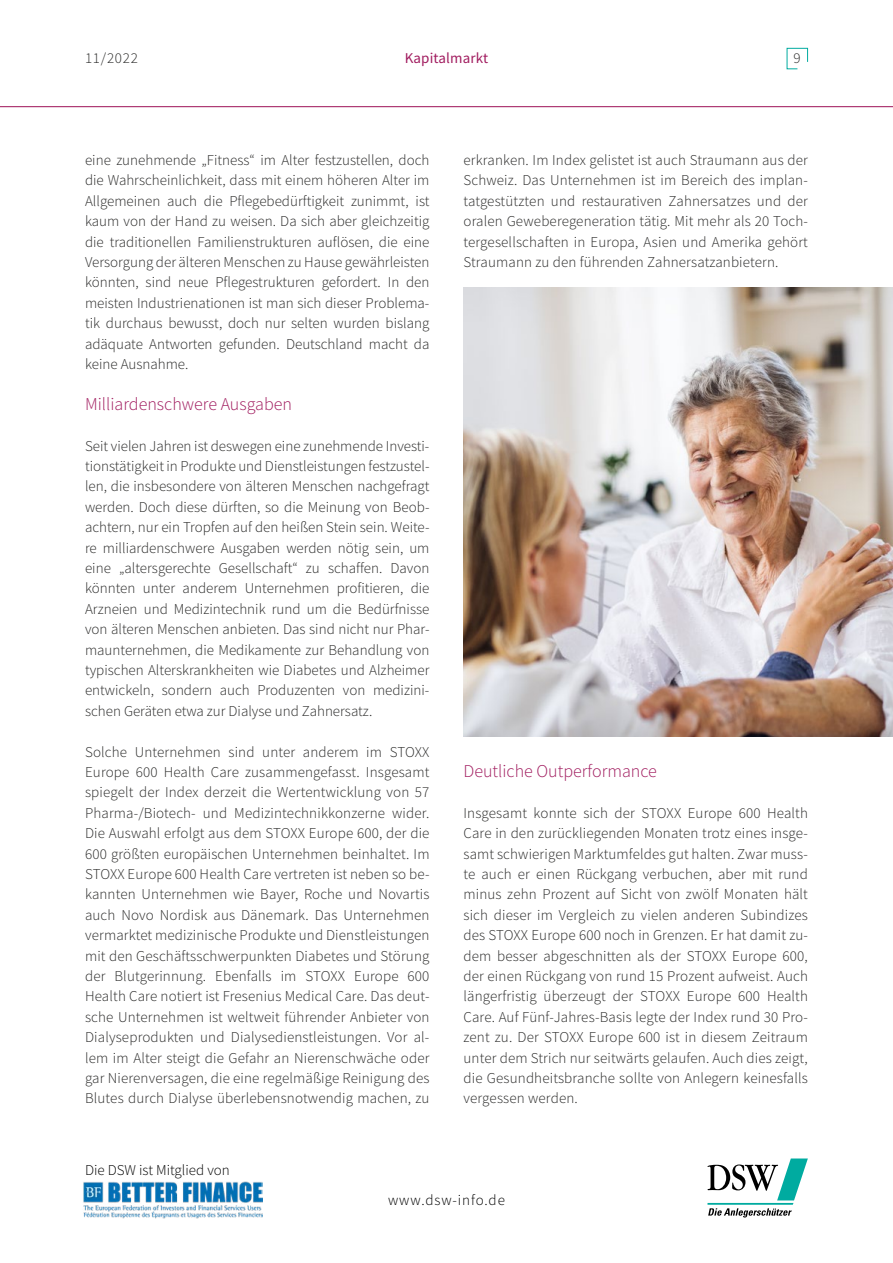
<style>
.page{position:relative;width:893px;height:1263px;background:#fff}
.page>*{position:absolute;margin:0;border:0;box-sizing:border-box;transform-origin:0 0}
.t1{font:300 18px "Source Sans Pro";color:#a11c5f}
.t2{font:300 15px/20.4px "Source Sans Pro";letter-spacing:.01em;color:#282827;text-align:justify}
.t3{font:300 15px "Source Sans Pro";color:#000}
.t4{font:300 15px "Source Sans Pro";letter-spacing:.06em;color:#000}
.t5{font:15px "Source Sans Pro";letter-spacing:.01em;color:#a11c5f}
</style>
<div class="page">
<svg style="left:786px;top:48px;width:22px;height:22px"></svg>
<hr style="left:0;top:106px;width:893px;height:1px;background:#9d1057">
<svg style="left:707px;top:1158px;width:101px;height:59px"></svg>
<img style="left:83px;top:1182px;width:180px;height:37px">
<img style="left:463px;top:287px;width:430px;height:449px">
<p class="t2" style="left:85px;top:48px;width:54px">11/2022</p>
<p class="t5" style="left:405px;top:48px;width:85px">Kapitalmarkt</p>
<p class="t2" style="left:794px;top:48px;width:9px">9</p>
<p class="t2" style="left:85px;top:150px;width:346px">eine zunehmende „Fitness“ im Alter festzustellen, doch die Wahrscheinlichkeit, dass mit einem höheren Alter im Allgemeinen auch die Pflegebedürftigkeit zunimmt, ist kaum von der Hand zu weisen. Da sich aber gleichzeitig die traditionellen Familienstrukturen auflösen, die eine Versorgung der älteren Menschen zu Hause gewährleisten könnten, sind neue Pflegestrukturen gefordert. In den meisten Industrienationen ist man sich dieser Problema&shy;tik durchaus bewusst, doch nur selten wurden bislang adäquate Antworten gefunden. Deutschland macht da keine Ausnahme.</p>
<p class="t1" style="left:85px;top:393px;width:209px">Milliardenschwere Ausgaben</p>
<p class="t2" style="left:85px;top:435px;width:346px">Seit vielen Jahren ist deswegen eine zunehmende Investi&shy;tionstätigkeit in Produkte und Dienstleistungen festzustel&shy;len, die insbesondere von älteren Menschen nachgefragt werden. Doch diese dürften, so die Meinung von Beob&shy;achtern, nur ein Tropfen auf den heißen Stein sein. Weite&shy;re milliardenschwere Ausgaben werden nötig sein, um eine „altersgerechte Gesellschaft“ zu schaffen. Davon könnten unter anderem Unternehmen profitieren, die Arzneien und Medizintechnik rund um die Bedürfnisse von älteren Menschen anbieten. Das sind nicht nur Phar&shy;maunternehmen, die Medikamente zur Behandlung von typischen Alterskrankheiten wie Diabetes und Alzheimer entwickeln, sondern auch Produzenten von medizini&shy;schen Geräten etwa zur Dialyse und Zahnersatz.</p>
<p class="t2" style="left:85px;top:741px;width:346px">Solche Unternehmen sind unter anderem im STOXX Europe 600 Health Care zusammengefasst. Insgesamt spiegelt der Index derzeit die Wertentwicklung von 57<br>Pharma-/Biotech- und Medizintechnikkonzerne wider.<br>Die Auswahl erfolgt aus dem STOXX Europe 600, der die 600 größten europäischen Unternehmen beinhaltet. Im STOXX Europe 600 Health Care vertreten ist neben so be&shy;kannten Unternehmen wie Bayer, Roche und Novartis auch Novo Nordisk aus Dänemark. Das Unternehmen vermarktet medizinische Produkte und Dienstleistungen mit den Geschäftsschwerpunkten Diabetes und Störung der Blutgerinnung. Ebenfalls im STOXX Europe 600<br>Health Care notiert ist Fresenius Medical Care. Das deut&shy;sche Unternehmen ist weltweit führender Anbieter von Dialyseprodukten und Dialysedienstleistungen. Vor al&shy;lem im Alter steigt die Gefahr an Nierenschwäche oder gar Nierenversagen, die eine regelmäßige Reinigung des Blutes durch Dialyse überlebensnotwendig machen, zu</p>
<p class="t3" style="left:85px;top:1161px;width:146px">Die DSW ist Mitglied von</p>
<p class="t2" style="left:463px;top:150px;width:346px">erkranken. Im Index gelistet ist auch Straumann aus der Schweiz. Das Unternehmen ist im Bereich des implan&shy;tatgestützten und restaurativen Zahnersatzes und der oralen Geweberegeneration tätig. Mit mehr als 20 Toch&shy;tergesellschaften in Europa, Asien und Amerika gehört Straumann zu den führenden Zahnersatzanbietern.</p>
<p class="t1" style="left:463px;top:760px;width:195px">Deutliche Outperformance</p>
<p class="t2" style="left:463px;top:803px;width:346px">Insgesamt konnte sich der STOXX Europe 600 Health Care in den zurückliegenden Monaten trotz eines insge&shy;samt schwierigen Marktumfeldes gut halten. Zwar muss&shy;te auch er einen Rückgang verbuchen, aber mit rund minus zehn Prozent auf Sicht von zwölf Monaten hält sich dieser im Vergleich zu vielen anderen Subindizes des STOXX Europe 600 noch in Grenzen. Er hat damit zu&shy;dem besser abgeschnitten als der STOXX Europe 600, der einen Rückgang von rund 15 Prozent aufweist. Auch längerfristig überzeugt der STOXX Europe 600 Health Care. Auf Fünf-Jahres-Basis legte der Index rund 30 Pro&shy;zent zu. Der STOXX Europe 600 ist in diesem Zeitraum unter dem Strich nur seitwärts gelaufen. Auch dies zeigt, die Gesundheitsbranche sollte von Anlegern keinesfalls vergessen werden.</p>
<p class="t4" style="left:388px;top:1191px;width:118px">www.dsw-info.de</p>
</div>
